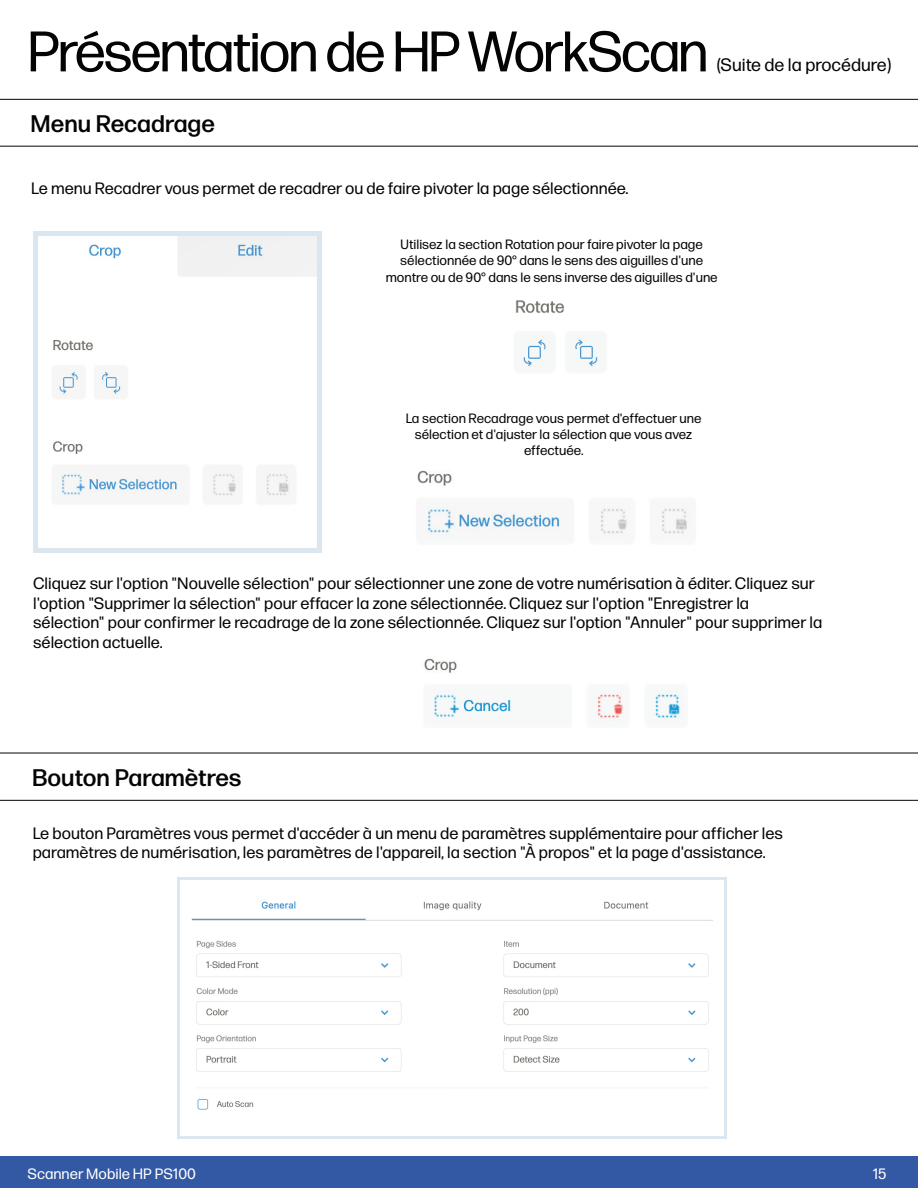
<style>
.page{position:relative;width:918px;height:1188px;background:#fff}
.page>*{position:absolute;margin:0;border:0;box-sizing:border-box;transform-origin:0 0}
.t1{font:57px "Forma DJR Display";color:#040503}
.t2{font:500 24px "Forma DJR Micro";color:#040503}
.t3{font:18px "Forma DJR Micro";color:#040503}
.t4{font:16.5px/19.8px "Forma DJR Micro";color:#040503}
.t5{font:15px "Forma DJR Micro";color:#fff}
.t6{font:13.5px/16.2px "Forma DJR Micro";color:#040503;text-align:center}
</style>
<div class="page">
<div style="left:0;top:1157px;width:918px;height:31px;background:#3358a4"></div>
<hr style="left:0;top:146px;width:918px;height:1px;background:#040503">
<hr style="left:0;top:99px;width:918px;height:1px;background:#040503">
<hr style="left:0;top:800px;width:918px;height:1px;background:#040503">
<hr style="left:0;top:753px;width:918px;height:1px;background:#040503">
<img style="left:34px;top:231px;width:287px;height:322px">
<img style="left:417px;top:470px;width:273px;height:65px">
<img style="left:515px;top:300px;width:83px;height:67px">
<img style="left:178px;top:878px;width:549px;height:260px">
<img style="left:424px;top:658px;width:259px;height:64px">
<h1 class="t1" style="left:29px;top:17px;width:680px">Présentation de HP WorkScan</h1>
<p class="t3" style="left:717px;top:54px;width:176px">(Suite de la procédure)</p>
<h2 class="t2" style="left:31px;top:108px;width:186px">Menu Recadrage</h2>
<p class="t4" style="left:31px;top:178px;width:599px">Le menu Recadrer vous permet de recadrer ou de faire pivoter la page sélectionnée.</p>
<p class="t6" style="left:386px;top:236px;width:334px">Utilisez la section Rotation pour faire pivoter la page sélectionnée de 90° dans le sens des aiguilles d'une montre ou de 90° dans le sens inverse des aiguilles d'une</p>
<p class="t6" style="left:406px;top:410px;width:297px">La section Recadrage vous permet d'effectuer une sélection et d'ajuster la sélection que vous avez effectuée.</p>
<p class="t4" style="left:33px;top:573px;width:791px">Cliquez sur l'option "Nouvelle sélection" pour sélectionner une zone de votre numérisation à éditer. Cliquez sur l'option "Supprimer la sélection" pour effacer la zone sélectionnée. Cliquez sur l'option "Enregistrer la sélection" pour confirmer le recadrage de la zone sélectionnée. Cliquez sur l'option "Annuler" pour supprimer la sélection actuelle.</p>
<h2 class="t2" style="left:32px;top:762px;width:211px">Bouton Paramètres</h2>
<p class="t4" style="left:33px;top:822px;width:752px">Le bouton Paramètres vous permet d'accéder à un menu de paramètres supplémentaire pour afficher les paramètres de numérisation, les paramètres de l'appareil, la section "À propos" et la page d'assistance.</p>
<p class="t5" style="left:28px;top:1164px;width:170px">Scanner Mobile HP PS100</p>
<p class="t5" style="left:873px;top:1164px;width:15px">15</p>
</div>
